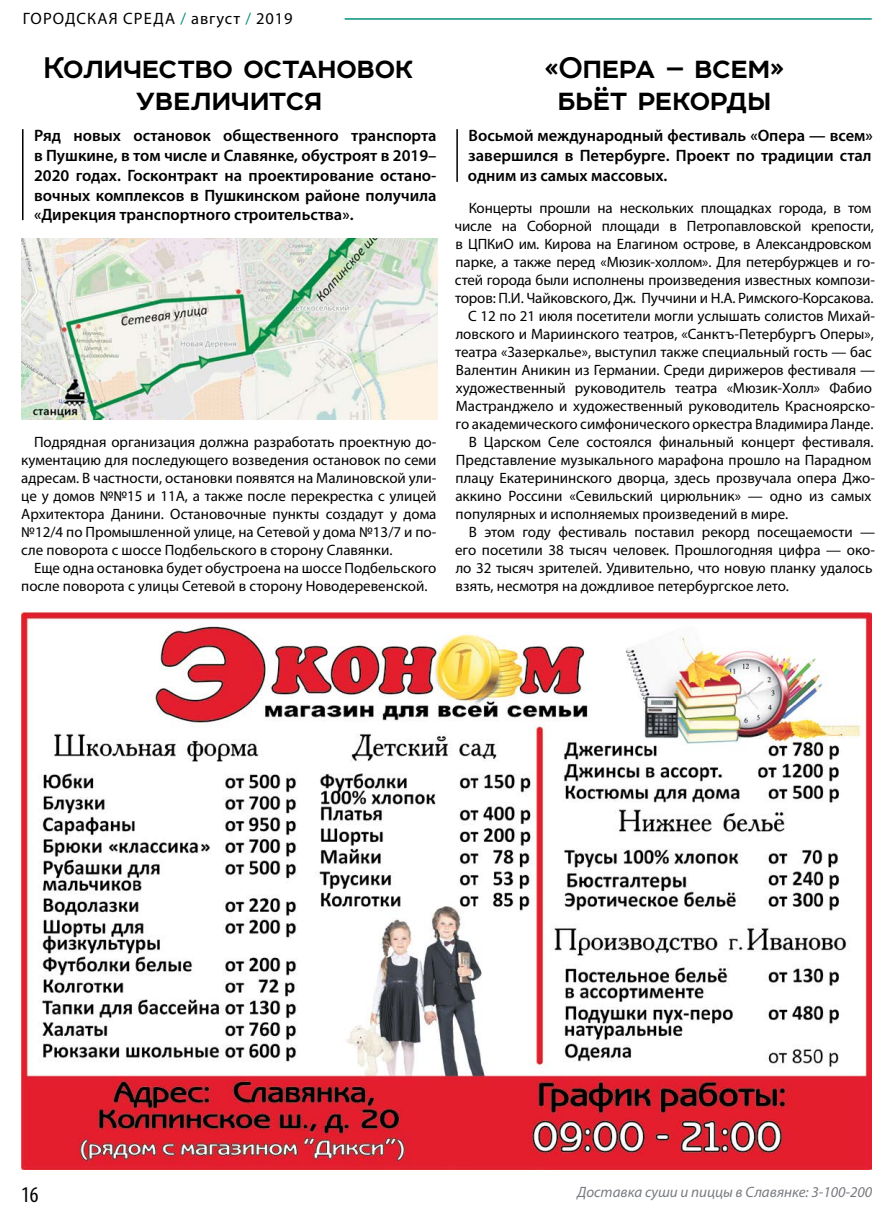
<style>
.page{position:relative;width:893px;height:1221px;background:#fff}
.page>*{position:absolute;margin:0;border:0;box-sizing:border-box;transform-origin:0 0}
.t1{font:700 34.5px/31.5px "Room";letter-spacing:-.005em;color:#000;text-align:center}
.t2{font:condensed 22.5px "Myriad Pro";color:#000}
.t3{font:600 16.5px/19.8px "Myriad Pro";color:#000;text-align:justify}
.t4{font:16.5px "Myriad Pro";letter-spacing:.065em;color:#000}
.t5{font:15px/18px "Myriad Pro";color:#000;text-align:justify}
.t6{font:italic 15px "Myriad Pro";color:#777a7f}
.s1{color:#008f78}
</style>
<div class="page">
<hr style="left:345px;top:18px;width:527px;height:2px;background:#008f78">
<img style="left:21px;top:612px;width:851px;height:557px">
<img style="left:22px;top:239px;width:415px;height:181px">
<hr style="left:22px;top:129px;width:2px;height:91px;background:#000">
<hr style="left:456px;top:129px;width:2px;height:53px;background:#000">
<p class="t4" style="left:23px;top:9px;width:271px">ГОРОДСКАЯ СРЕДА <span class="s1">/</span> август <span class="s1">/</span> 2019</p>
<h1 class="t1" style="left:44px;top:52px;width:371px">Количество остановок увеличится</h1>
<p class="t3" style="left:34px;top:125px;width:404px">Ряд новых остановок общественного транспорта в Пушкине, в том числе и Славянке, обустроят в 2019– 2020 годах. Госконтракт на проектирование остано&shy;вочных комплексов в Пушкинском районе получила «Дирекция транспортного строительства».</p>
<p class="t5" style="left:21px;top:433px;width:417px;text-indent:13px">Подрядная организация должна разработать проектную до&shy;кументацию для последующего возведения остановок по семи адресам. В частности, остановки появятся на Малиновской ули&shy;це у домов №№15 и 11А, а также после перекрестка с улицей Архитектора Данини. Остановочные пункты создадут у дома №12/4 по Промышленной улице, на Сетевой у дома №13/7 и по&shy;сле поворота с шоссе Подбельского в сторону Славянки.</p>
<p class="t5" style="left:21px;top:559px;width:417px;text-indent:13px">Еще одна остановка будет обустроена на шоссе Подбельского после поворота с улицы Сетевой в сторону Новодеревенской.</p>
<h1 class="t1" style="left:545px;top:52px;width:240px">«Опера — всем» бьёт рекорды</h1>
<p class="t3" style="left:468px;top:125px;width:406px">Восьмой международный фестиваль «Опера — всем» завершился в Петербурге. Проект по традиции стал одним из самых массовых.</p>
<p class="t5" style="left:469px;top:199px;width:404px">Концерты прошли на нескольких площадках города, в том</p>
<p class="t5" style="left:454px;top:217px;width:421px">числе на Соборной площади в Петропавловской крепости,</p>
<p class="t5" style="left:456px;top:235px;width:417px">в ЦПКиО им. Кирова на Елагином острове, в Александровском</p>
<p class="t5" style="left:456px;top:253px;width:421px">парке, а также перед «Мюзик-холлом». Для петербуржцев и го-</p>
<p class="t5" style="left:455px;top:271px;width:421px">стей города были исполнены произведения известных компози-</p>
<p class="t5" style="left:455px;top:289px;width:420px">торов: П.И. Чайковского, Дж. Пуччини и Н.А. Римского-Корсакова.</p>
<p class="t5" style="left:468px;top:307px;width:408px">С 12 по 21 июля посетители могли услышать солистов Михай-</p>
<p class="t5" style="left:456px;top:325px;width:420px">ловского и Мариинского театров, «Санктъ-Петербургъ Оперы»,</p>
<p class="t5" style="left:455px;top:343px;width:418px">театра «Зазеркалье», выступил также специальный гость — бас</p>
<p class="t5" style="left:456px;top:361px;width:421px">Валентин Аникин из Германии. Среди дирижеров фестиваля —</p>
<p class="t5" style="left:456px;top:379px;width:418px">художественный руководитель театра «Мюзик-Холл» Фабио</p>
<p class="t5" style="left:456px;top:397px;width:421px">Мастранджело и художественный руководитель Красноярско-</p>
<p class="t5" style="left:456px;top:415px;width:419px">го академического симфонического оркестра Владимира Ланде.</p>
<p class="t5" style="left:469px;top:433px;width:406px">В Царском Селе состоялся финальный концерт фестиваля.</p>
<p class="t5" style="left:456px;top:451px;width:417px">Представление музыкального марафона прошло на Парадном</p>
<p class="t5" style="left:456px;top:469px;width:421px">плацу Екатерининского дворца, здесь прозвучала опера Джо-</p>
<p class="t5" style="left:455px;top:487px;width:417px">аккино Россини «Севильский цирюльник» — одно из самых</p>
<p class="t5" style="left:456px;top:505px;width:334px">популярных и исполняемых произведений в мире.</p>
<p class="t5" style="left:469px;top:523px;width:408px">В этом году фестиваль поставил рекорд посещаемости —</p>
<p class="t5" style="left:455px;top:541px;width:421px">его посетили 38 тысяч человек. Прошлогодняя цифра — око-</p>
<p class="t5" style="left:456px;top:559px;width:418px">ло 32 тысяч зрителей. Удивительно, что новую планку удалось</p>
<p class="t5" style="left:456px;top:577px;width:335px">взять, несмотря на дождливое петербургское лето.</p>
<h2 class="t2" style="left:21px;top:1180px;width:19px">16</h2>
<p class="t6" style="left:577px;top:1182px;width:296px">Доставка суши и пиццы в Славянке: 3-100-200</p>
</div>
